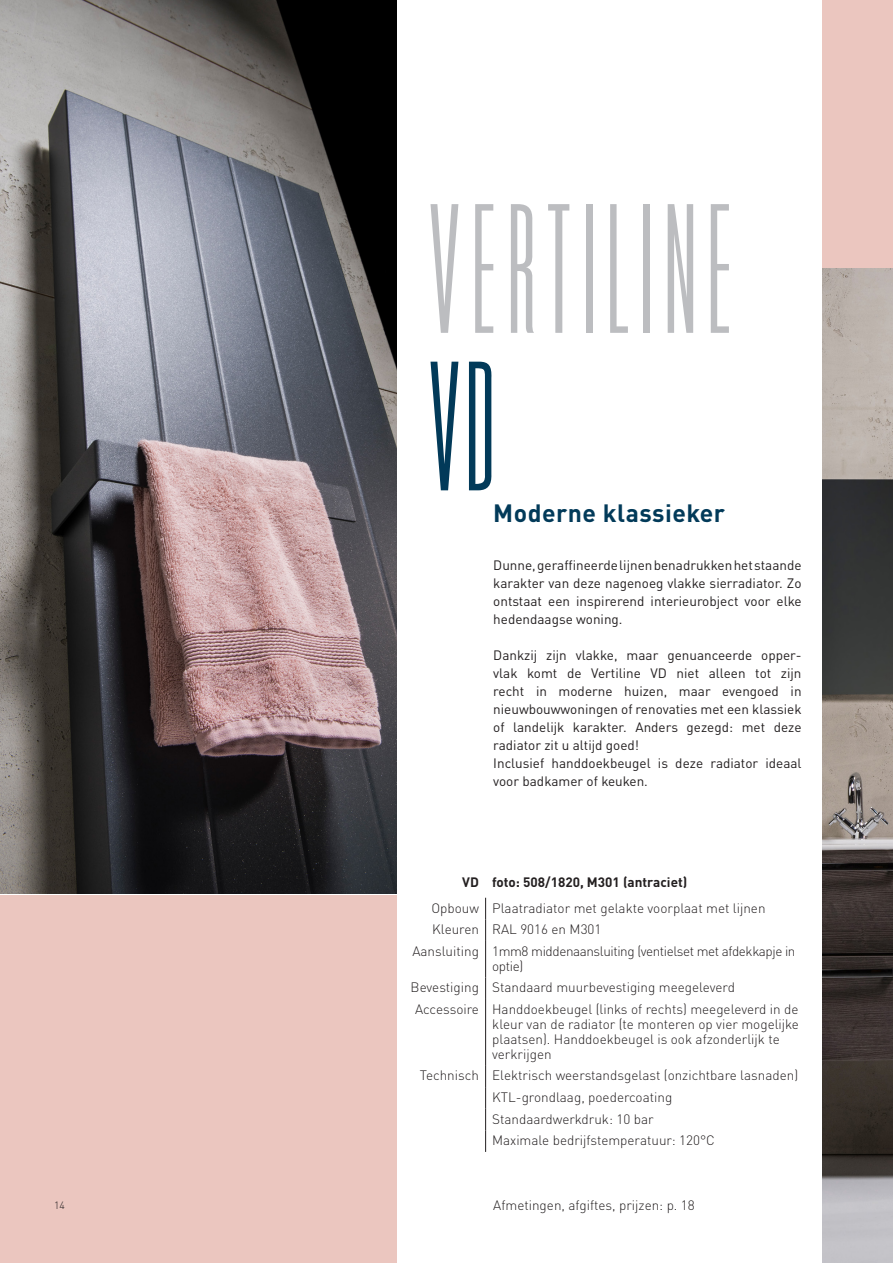
<style>
.page{position:relative;width:893px;height:1263px;background:#fff}
.page>*{position:absolute;margin:0;border:0;box-sizing:border-box;transform-origin:0 0}
.t1{font:195px/157.5px "Bee Two";letter-spacing:.05em;color:#bcbdc0}
.t2{font:700 24.75px "DIN Pro";letter-spacing:.02em;color:#023a59}
.t3{font:300 13.5px/14.9px "DIN Pro";color:#231f20}
.t4{font:13.5px/18px "DIN Pro";color:#231f20;text-align:justify}
.t5{font:300 13.5px/14.9px "DIN Pro";letter-spacing:-.03em;color:#231f20}
.t6{font:700 13.5px "DIN Pro";color:#231f20}
.t7{font:300 10.5px "DIN Pro";color:#231f20}
.s1{color:#023a59}
</style>
<div class="page">
<img style="left:0;top:0;width:397px;height:893px">
<div style="left:0;top:895px;width:397px;height:368px;background:#ebc6bf"></div>
<img style="left:822px;top:268px;width:71px;height:995px">
<svg style="left:485px;top:898px;width:1px;height:43px"></svg>
<hr style="left:485px;top:941px;width:1px;height:36px;background:#231f20">
<svg style="left:485px;top:977px;width:1px;height:22px"></svg>
<hr style="left:485px;top:999px;width:1px;height:66px;background:#231f20">
<svg style="left:485px;top:1065px;width:1px;height:87px"></svg>
<div style="left:822px;top:0;width:71px;height:268px;background:#ebc6bf"></div>
<p class="t1" style="left:428px;top:189px;width:306px">VERTILINE<br><span class="s1">VD</span></p>
<p class="t2" style="left:493px;top:492px;width:233px">Moderne klassieker</p>
<p class="t4" style="left:493px;top:555px;width:310px">Dunne, geraffineerde lijnen benadrukken het staande karakter van deze nagenoeg vlakke sierradiator. Zo ontstaat een inspirerend interieurobject voor elke hedendaagse woning.</p>
<p class="t4" style="left:493px;top:645px;width:310px">Dankzij zijn vlakke, maar genuanceerde opper&shy;vlak komt de Vertiline VD niet alleen tot zijn recht in moderne huizen, maar evengoed in nieuwbouwwoningen of renovaties met een klassiek of landelijk karakter. Anders gezegd: met deze radiator zit u altijd goed!</p>
<p class="t4" style="left:493px;top:753px;width:310px">Inclusief handdoekbeugel is deze radiator ideaal voor badkamer of keuken.</p>
<p class="t6" style="left:462px;top:871px;width:18px">VD</p>
<p class="t6" style="left:492px;top:871px;width:197px">foto: 508/1820, M301 (antraciet)</p>
<p class="t3" style="left:431px;top:899px;width:49px">Opbouw</p>
<p class="t3" style="left:492px;top:899px;width:275px">Plaatradiator met gelakte voorplaat met lijnen</p>
<p class="t3" style="left:432px;top:921px;width:48px">Kleuren</p>
<p class="t3" style="left:492px;top:921px;width:111px">RAL 9016 en M301</p>
<p class="t3" style="left:412px;top:942px;width:68px">Aansluiting</p>
<p class="t5" style="left:492px;top:942px;width:305px">1mm8 middenaansluiting (ventielset met afdekkapje in optie)</p>
<p class="t3" style="left:411px;top:979px;width:70px">Bevestiging</p>
<p class="t3" style="left:492px;top:979px;width:244px">Standaard muurbevestiging meegeleverd</p>
<p class="t3" style="left:415px;top:1000px;width:65px">Accessoire</p>
<p class="t3" style="left:492px;top:1000px;width:308px">Handdoekbeugel (links of rechts) meegeleverd in de kleur van de radiator (te monteren op vier mogelijke plaatsen). Handdoekbeugel is ook afzonderlijk te verkrijgen</p>
<p class="t3" style="left:420px;top:1066px;width:61px">Technisch</p>
<p class="t3" style="left:492px;top:1066px;width:308px">Elektrisch weerstandsgelast (onzichtbare lasnaden)</p>
<p class="t3" style="left:492px;top:1089px;width:182px">KTL-grondlaag, poedercoating</p>
<p class="t3" style="left:492px;top:1110px;width:163px">Standaardwerkdruk: 10 bar</p>
<p class="t3" style="left:492px;top:1132px;width:224px">Maximale bedrijfstemperatuur: 120°C</p>
<p class="t7" style="left:54px;top:1197px;width:12px">14</p>
<p class="t3" style="left:493px;top:1196px;width:203px">Afmetingen, afgiftes, prijzen: p. 18</p>
</div>
